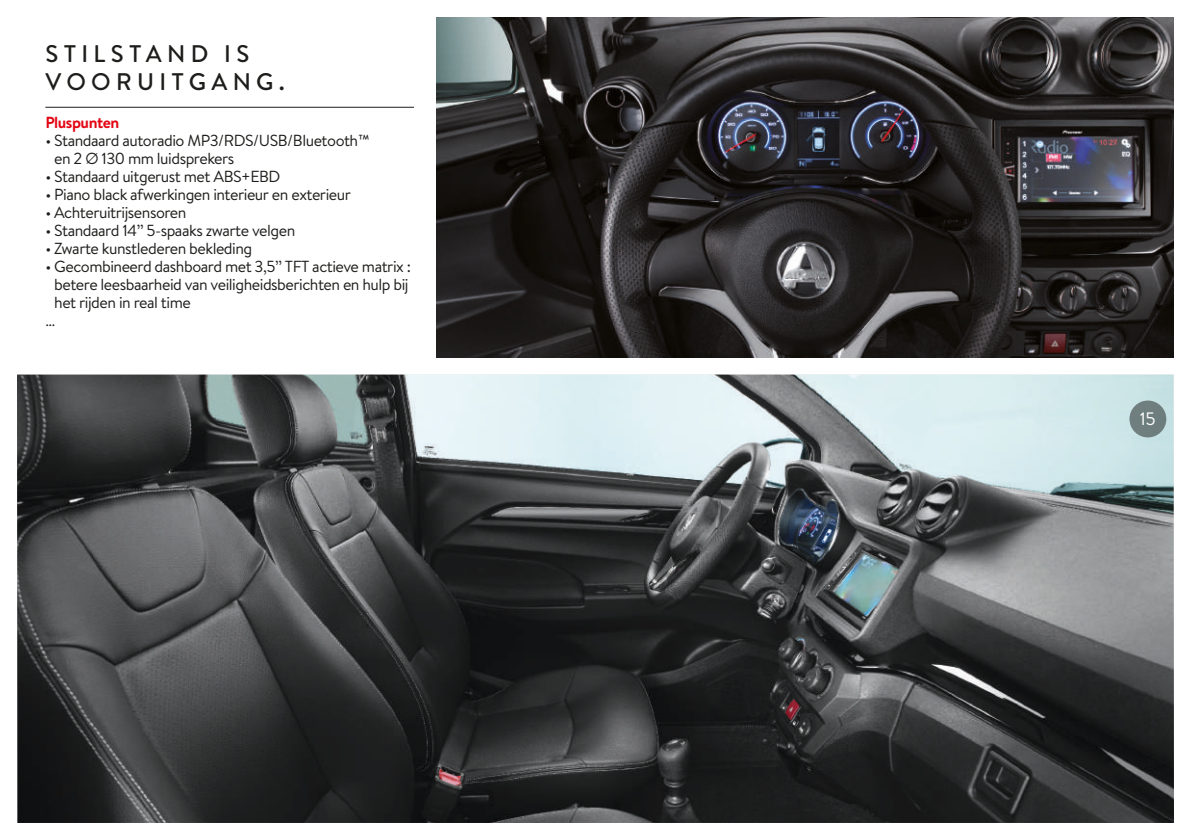
<style>
.page{position:relative;width:1191px;height:840px;background:#fff}
.page>*{position:absolute;margin:0;border:0;box-sizing:border-box;transform-origin:0 0}
.t1{font:500 24px/28px "Brandon Text";letter-spacing:.22em;color:#1d1d1b}
.t2{font:18px "Brandon Text";color:#fff}
.t3{font:16px/18px "Brandon Text";letter-spacing:-.03em;color:#1d1d1b}
.t4{font:700 16px "Brandon Text";letter-spacing:-.03em;color:#e30614}
</style>
<div class="page">
<img style="left:437px;top:17px;width:737px;height:340px">
<img style="left:17px;top:374px;width:1157px;height:448px">
<hr style="left:45px;top:107px;width:369px;height:1px;background:#1d1d1b">
<div style="left:1129px;top:400px;width:37px;height:37px;background:#6f7e7e;border-radius:50%"></div>
<h1 class="t1" style="left:46px;top:39px;width:241px">STILSTAND IS<br>VOORUITGANG.</h1>
<p class="t4" style="left:45px;top:111px;width:75px">Pluspunten</p>
<p class="t3" style="left:54px;top:130px;width:317px;text-indent:-9px">• Standaard autoradio MP3/RDS/USB/Bluetooth™ en 2 Ø 130 mm luidsprekers</p>
<p class="t3" style="left:45px;top:166px;width:237px">• Standaard uitgerust met ABS+EBD</p>
<p class="t3" style="left:45px;top:184px;width:307px">• Piano black afwerkingen interieur en exterieur</p>
<p class="t3" style="left:45px;top:202px;width:143px">• Achteruitrijsensoren</p>
<p class="t3" style="left:45px;top:220px;width:251px">• Standaard 14’’ 5-spaaks zwarte velgen</p>
<p class="t3" style="left:45px;top:238px;width:208px">• Zwarte kunstlederen bekleding</p>
<p class="t3" style="left:45px;top:256px;width:367px">• Gecombineerd dashboard met 3,5’’ TFT actieve matrix :</p>
<p class="t3" style="left:54px;top:274px;width:356px">betere leesbaarheid van veiligheidsberichten en hulp bij</p>
<p class="t3" style="left:54px;top:292px;width:138px">het rijden in real time</p>
<p class="t3" style="left:45px;top:310px;width:11px">…</p>
<p class="t2" style="left:1140px;top:406px;width:17px">15</p>
</div>
